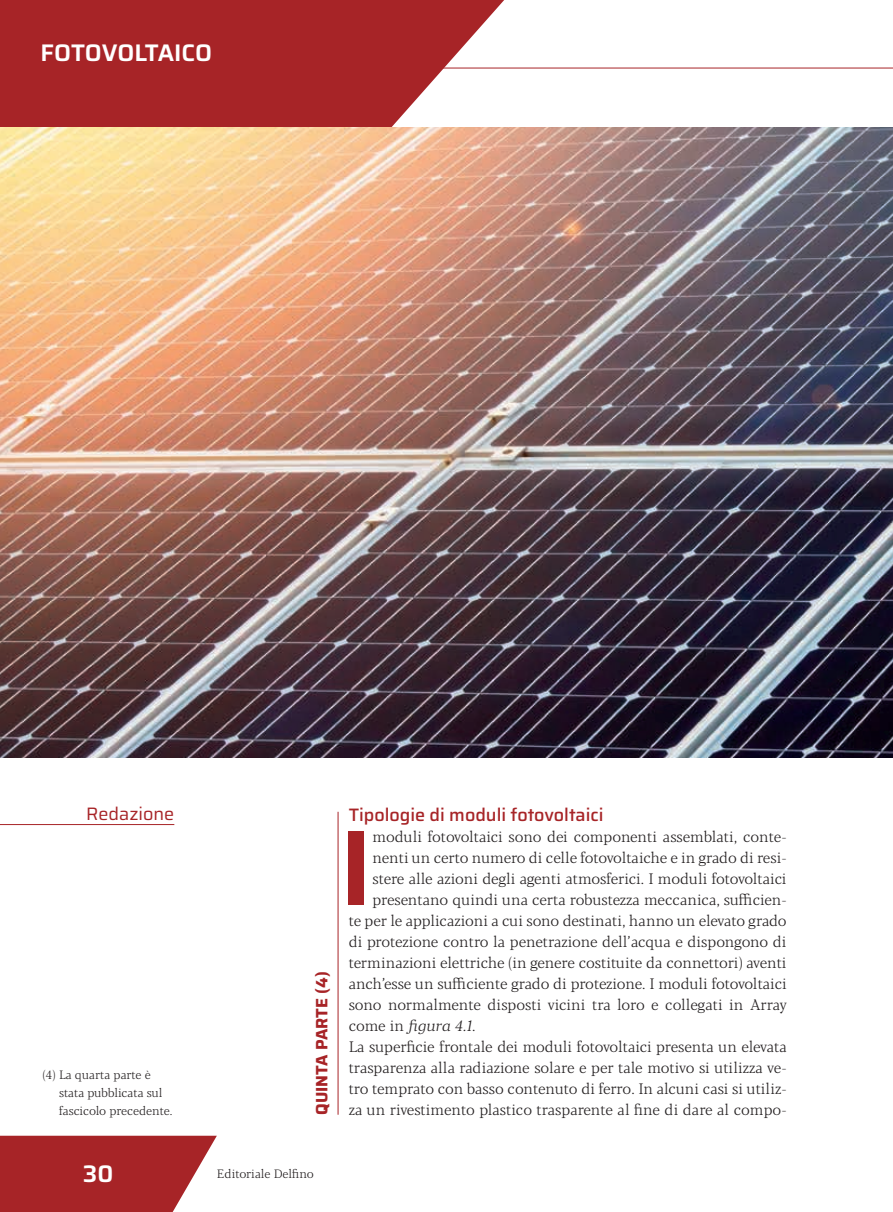
<style>
.page{position:relative;width:893px;height:1212px;background:#fff}
.page>*{position:absolute;margin:0;border:0;box-sizing:border-box;transform-origin:0 0}
.t1{font:600 106.5px "Saira";color:#a72427}
.t2{font:600 24px "Saira";color:#fff}
.t3{font:500 18px "Saira";color:#a72427}
.t4{font:18px "Saira";color:#a72427}
.t5{font:700 16.5px "Saira";color:#a72427}
.t6{font:300 15px "Blacker Pro Text";color:#231f20}
.t7{font:300 15px "Blacker Pro Text";letter-spacing:-.02em;color:#231f20}
.t8{font:italic 300 15px "Blacker Pro Text";color:#231f20}
.t9{font:300 12px/18px "Blacker Pro Text";color:#231f20}
.s1{font-style:normal}
</style>
<div class="page">
<svg style="left:0;top:1136px;width:217px;height:76px;background:#b03a3d"></svg>
<hr style="left:410px;top:68px;width:483px;height:1px;background:#a72427">
<svg style="left:0;top:0;width:523px;height:128px;background:#b44446"></svg>
<img style="left:0;top:128px;width:893px;height:630px">
<hr style="left:0;top:824px;width:174px;height:1px;background:#a72427">
<hr style="left:338px;top:812px;width:1px;height:303px;background:#a72427">
<h2 class="t2" style="left:40px;top:34px;width:173px">FOTOVOLTAICO</h2>
<p class="t4" style="left:86px;top:799px;width:90px">Redazione</p>
<p class="t3" style="left:349px;top:800px;width:256px">Tipologie di moduli fotovoltaici</p>
<h1 class="t1" style="left:340px;top:781px;width:34px">I</h1>
<p class="t6" style="left:373px;top:827px;width:416px">moduli fotovoltaici sono dei componenti assemblati, conte-</p>
<p class="t7" style="left:373px;top:848px;width:416px">nenti un certo numero di celle fotovoltaiche e in grado di resi-</p>
<p class="t6" style="left:373px;top:869px;width:416px">stere alle azioni degli agenti atmosferici. I moduli fotovoltaici</p>
<p class="t6" style="left:373px;top:890px;width:416px">presentano quindi una certa robustezza meccanica, sufficien-</p>
<p class="t6" style="left:349px;top:911px;width:439px">te per le applicazioni a cui sono destinati, hanno un elevato grado</p>
<p class="t6" style="left:349px;top:932px;width:439px">di protezione contro la penetrazione dell’acqua e dispongono di</p>
<p class="t6" style="left:349px;top:953px;width:439px">terminazioni elettriche (in genere costituite da connettori) aventi</p>
<p class="t6" style="left:349px;top:974px;width:439px">anch’esse un sufficiente grado di protezione. I moduli fotovoltaici</p>
<p class="t6" style="left:349px;top:995px;width:439px">sono normalmente disposti vicini tra loro e collegati in Array</p>
<p class="t8" style="left:349px;top:1016px;width:128px"><span class="s1">come in</span> figura 4.1<span class="s1">.</span></p>
<p class="t6" style="left:349px;top:1037px;width:439px">La superficie frontale dei moduli fotovoltaici presenta un elevata</p>
<p class="t6" style="left:349px;top:1058px;width:439px">trasparenza alla radiazione solare e per tale motivo si utilizza ve-</p>
<p class="t6" style="left:349px;top:1079px;width:439px">tro temprato con basso contenuto di ferro. In alcuni casi si utiliz-</p>
<p class="t5" style="left:308px;top:1115px;width:145px;rotate:-90deg">QUINTA PARTE (4)</p>
<p class="t9" style="left:59px;top:1065px;width:115px;text-indent:-16px">(4) La quarta parte è stata pubblicata sul fascicolo precedente.</p>
<p class="t6" style="left:349px;top:1100px;width:439px">za un rivestimento plastico trasparente al fine di dare al compo-</p>
<h2 class="t2" style="left:83px;top:1154px;width:32px">30</h2>
<p class="t9" style="left:217px;top:1164px;width:99px">Editoriale Delfino</p>
</div>
